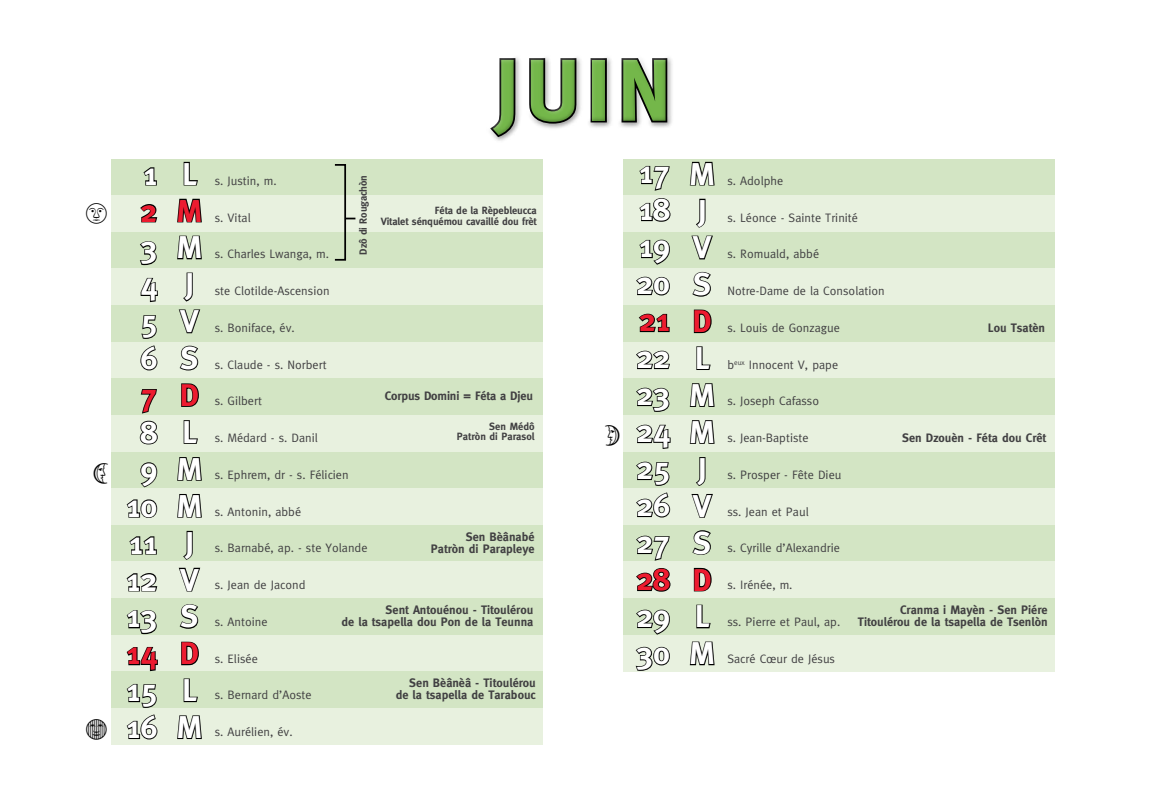
<style>
.page{position:relative;width:1166px;height:794px;background:#fff}
.page>*{position:absolute;margin:0;border:0;box-sizing:border-box;transform-origin:0 0}
.t1{font:700 87.5px "Meta";color:#74b74a}
.t2{font:700 31.5px/36.9px "Meta";color:#fff}
.t3{font:700 31.5px "Meta";color:#ed1b2f}
.t4{font:22.75px "Astrology Pi LT Std 2";color:#000}
.t5{font:12.25px "Meta";color:#414042}
.t6{font:700 12.25px/12.2px "Meta";color:#414042;text-align:right}
.t7{font:700 10.5px/10.5px "Meta";letter-spacing:-.01em;color:#414042;text-align:right}
</style>
<div class="page">
<div style="left:486px;top:53px;width:189px;height:91px;background:#000;opacity:.55"></div>
<div style="left:111px;top:159px;width:431px;height:36px;background:#d3e5c4"></div>
<div style="left:111px;top:195px;width:431px;height:37px;background:#e8f1df"></div>
<div style="left:111px;top:232px;width:431px;height:37px;background:#d3e5c4"></div>
<div style="left:111px;top:269px;width:431px;height:36px;background:#e8f1df"></div>
<div style="left:111px;top:305px;width:431px;height:37px;background:#d3e5c4"></div>
<div style="left:111px;top:342px;width:431px;height:36px;background:#e8f1df"></div>
<div style="left:111px;top:378px;width:431px;height:37px;background:#d3e5c4"></div>
<div style="left:111px;top:415px;width:431px;height:37px;background:#e8f1df"></div>
<div style="left:111px;top:452px;width:431px;height:36px;background:#d3e5c4"></div>
<div style="left:111px;top:488px;width:431px;height:37px;background:#e8f1df"></div>
<div style="left:111px;top:525px;width:431px;height:36px;background:#d3e5c4"></div>
<div style="left:111px;top:561px;width:431px;height:37px;background:#e8f1df"></div>
<div style="left:111px;top:598px;width:431px;height:37px;background:#d3e5c4"></div>
<div style="left:111px;top:635px;width:431px;height:36px;background:#e8f1df"></div>
<div style="left:111px;top:671px;width:431px;height:37px;background:#d3e5c4"></div>
<div style="left:111px;top:708px;width:431px;height:36px;background:#e8f1df"></div>
<div style="left:623px;top:159px;width:432px;height:36px;background:#d3e5c4"></div>
<div style="left:623px;top:195px;width:432px;height:37px;background:#e8f1df"></div>
<div style="left:623px;top:232px;width:432px;height:37px;background:#d3e5c4"></div>
<div style="left:623px;top:269px;width:432px;height:36px;background:#e8f1df"></div>
<div style="left:623px;top:305px;width:432px;height:37px;background:#d3e5c4"></div>
<div style="left:623px;top:342px;width:432px;height:36px;background:#e8f1df"></div>
<div style="left:623px;top:378px;width:432px;height:37px;background:#d3e5c4"></div>
<div style="left:623px;top:415px;width:432px;height:37px;background:#e8f1df"></div>
<div style="left:623px;top:452px;width:432px;height:36px;background:#d3e5c4"></div>
<div style="left:623px;top:488px;width:432px;height:37px;background:#e8f1df"></div>
<div style="left:623px;top:525px;width:432px;height:36px;background:#d3e5c4"></div>
<div style="left:623px;top:561px;width:432px;height:37px;background:#e8f1df"></div>
<div style="left:623px;top:598px;width:432px;height:37px;background:#d3e5c4"></div>
<div style="left:623px;top:635px;width:432px;height:36px;background:#e8f1df"></div>
<svg style="left:143px;top:167px;width:14px;height:19px"></svg>
<svg style="left:140px;top:204px;width:18px;height:19px"></svg>
<svg style="left:140px;top:241px;width:17px;height:25px"></svg>
<svg style="left:140px;top:277px;width:18px;height:26px"></svg>
<svg style="left:140px;top:315px;width:18px;height:56px"></svg>
<svg style="left:139px;top:389px;width:19px;height:56px"></svg>
<svg style="left:140px;top:462px;width:18px;height:26px"></svg>
<svg style="left:126px;top:499px;width:32px;height:19px"></svg>
<svg style="left:129px;top:536px;width:28px;height:19px"></svg>
<svg style="left:126px;top:573px;width:32px;height:19px"></svg>
<svg style="left:126px;top:610px;width:31px;height:25px"></svg>
<svg style="left:126px;top:646px;width:32px;height:26px"></svg>
<svg style="left:126px;top:683px;width:32px;height:57px"></svg>
<svg style="left:639px;top:165px;width:32px;height:57px"></svg>
<svg style="left:639px;top:239px;width:31px;height:26px"></svg>
<svg style="left:636px;top:276px;width:34px;height:20px"></svg>
<svg style="left:638px;top:313px;width:32px;height:20px"></svg>
<svg style="left:636px;top:350px;width:34px;height:20px"></svg>
<svg style="left:636px;top:387px;width:34px;height:25px"></svg>
<svg style="left:636px;top:424px;width:35px;height:25px"></svg>
<svg style="left:636px;top:461px;width:35px;height:57px"></svg>
<svg style="left:636px;top:535px;width:35px;height:57px"></svg>
<svg style="left:636px;top:609px;width:34px;height:26px"></svg>
<svg style="left:635px;top:646px;width:35px;height:25px"></svg>
<svg style="left:177px;top:161px;width:25px;height:99px"></svg>
<svg style="left:183px;top:272px;width:10px;height:30px"></svg>
<svg style="left:178px;top:309px;width:23px;height:25px"></svg>
<svg style="left:179px;top:345px;width:20px;height:26px"></svg>
<svg style="left:181px;top:383px;width:18px;height:24px"></svg>
<svg style="left:177px;top:420px;width:25px;height:98px"></svg>
<svg style="left:183px;top:530px;width:10px;height:30px"></svg>
<svg style="left:178px;top:567px;width:23px;height:25px"></svg>
<svg style="left:179px;top:604px;width:20px;height:25px"></svg>
<svg style="left:181px;top:641px;width:18px;height:25px"></svg>
<svg style="left:177px;top:678px;width:25px;height:62px"></svg>
<svg style="left:689px;top:161px;width:26px;height:25px"></svg>
<svg style="left:696px;top:198px;width:10px;height:30px"></svg>
<svg style="left:691px;top:235px;width:22px;height:25px"></svg>
<svg style="left:692px;top:271px;width:19px;height:26px"></svg>
<svg style="left:693px;top:309px;width:19px;height:25px"></svg>
<svg style="left:689px;top:346px;width:26px;height:98px"></svg>
<svg style="left:696px;top:457px;width:10px;height:29px"></svg>
<svg style="left:691px;top:493px;width:22px;height:25px"></svg>
<svg style="left:692px;top:530px;width:19px;height:25px"></svg>
<svg style="left:693px;top:567px;width:19px;height:25px"></svg>
<svg style="left:689px;top:604px;width:26px;height:62px"></svg>
<svg style="left:334px;top:164px;width:21px;height:97px"></svg>
<h3 class="t4" style="left:85px;top:203px;width:24px">•</h3>
<h3 class="t4" style="left:91px;top:463px;width:19px">•</h3>
<h3 class="t4" style="left:85px;top:719px;width:24px">•</h3>
<h2 class="t2" style="left:143px;top:155px;width:16px">1</h2>
<h2 class="t3" style="left:140px;top:192px;width:18px">2</h2>
<h2 class="t2" style="left:140px;top:229px;width:18px;text-align:justify">3<br>4<br>5<br>6</h2>
<h2 class="t3" style="left:140px;top:377px;width:18px">7</h2>
<h2 class="t2" style="left:126px;top:413px;width:33px;text-align:center">8<br>9<br>10<br>11<br>12<br>13</h2>
<h2 class="t3" style="left:126px;top:635px;width:32px">14</h2>
<h2 class="t2" style="left:126px;top:672px;width:32px">15<br>16</h2>
<h2 class="t2" style="left:182px;top:155px;width:14px">L</h2>
<h2 class="t3" style="left:177px;top:192px;width:27px">M</h2>
<h2 class="t2" style="left:177px;top:229px;width:27px">M<br>J<br>V<br>S</h2>
<h2 class="t3" style="left:180px;top:377px;width:18px">D</h2>
<h2 class="t2" style="left:177px;top:413px;width:27px">L<br>M<br>M<br>J<br>V<br>S</h2>
<h2 class="t3" style="left:180px;top:635px;width:18px">D</h2>
<h2 class="t2" style="left:177px;top:672px;width:27px">L<br>M</h2>
<h1 class="t1" style="left:494px;top:40px;width:179px">juin</h1>
<h2 class="t2" style="left:689px;top:155px;width:27px">M<br>J<br>V<br>S</h2>
<h2 class="t3" style="left:692px;top:303px;width:18px">D</h2>
<h2 class="t2" style="left:689px;top:340px;width:27px">L<br>M<br>M<br>J<br>V<br>S</h2>
<h2 class="t3" style="left:692px;top:561px;width:18px">D</h2>
<h2 class="t2" style="left:689px;top:598px;width:27px">L<br>M</h2>
<h2 class="t2" style="left:636px;top:154px;width:35px;text-align:justify">17<br>18<br>19<br>20</h2>
<h2 class="t3" style="left:639px;top:302px;width:33px">21</h2>
<h2 class="t2" style="left:636px;top:339px;width:35px;text-align:justify">22<br>23<br>24<br>25<br>26<br>27</h2>
<h2 class="t3" style="left:636px;top:561px;width:35px">28</h2>
<h2 class="t2" style="left:636px;top:597px;width:35px">29<br>30</h2>
<p class="t7" style="left:358px;top:255px;width:81px;rotate:-90deg">Dzô di Rougachòn</p>
<p class="t5" style="left:727px;top:173px;width:57px">s. Adolphe</p>
<p class="t5" style="left:727px;top:210px;width:132px">s. Léonce - Sainte Trinité</p>
<p class="t5" style="left:727px;top:247px;width:93px">s. Romuald, abbé</p>
<p class="t5" style="left:727px;top:284px;width:159px">Notre-Dame de la Consolation</p>
<p class="t5" style="left:727px;top:320px;width:114px">s. Louis de Gonzague</p>
<p class="t5" style="left:727px;top:357px;width:112px">b<sup>eux</sup> Innocent V, pape</p>
<p class="t5" style="left:727px;top:394px;width:93px">s. Joseph Cafasso</p>
<p class="t5" style="left:727px;top:431px;width:83px">s. Jean-Baptiste</p>
<p class="t5" style="left:727px;top:467px;width:115px">s. Prosper - Fête Dieu</p>
<p class="t5" style="left:727px;top:504px;width:83px">ss. Jean et Paul</p>
<p class="t5" style="left:727px;top:541px;width:114px">s. Cyrille d’Alexandrie</p>
<p class="t5" style="left:727px;top:578px;width:67px">s. Irénée, m.</p>
<p class="t5" style="left:727px;top:614px;width:114px">ss. Pierre et Paul, ap.</p>
<p class="t5" style="left:727px;top:651px;width:109px">Sacré Cœur de Jésus</p>
<p class="t5" style="left:215px;top:173px;width:63px">s. Justin, m.</p>
<p class="t5" style="left:215px;top:210px;width:37px">s. Vital</p>
<p class="t5" style="left:215px;top:247px;width:116px">s. Charles Lwanga, m.</p>
<p class="t5" style="left:215px;top:284px;width:116px">ste Clotilde-Ascension</p>
<p class="t5" style="left:215px;top:320px;width:82px">s. Boniface, év.</p>
<p class="t5" style="left:215px;top:357px;width:113px">s. Claude - s. Norbert</p>
<p class="t5" style="left:215px;top:394px;width:49px">s. Gilbert</p>
<p class="t5" style="left:215px;top:431px;width:105px">s. Médard - s. Danil</p>
<p class="t5" style="left:215px;top:467px;width:135px">s. Ephrem, dr - s. Félicien</p>
<p class="t5" style="left:215px;top:504px;width:88px">s. Antonin, abbé</p>
<p class="t5" style="left:215px;top:541px;width:154px">s. Barnabé, ap. - ste Yolande</p>
<p class="t5" style="left:215px;top:578px;width:92px">s. Jean de Jacond</p>
<p class="t5" style="left:215px;top:614px;width:54px">s. Antoine</p>
<p class="t5" style="left:215px;top:651px;width:44px">s. Elisée</p>
<p class="t5" style="left:215px;top:688px;width:98px">s. Bernard d’Aoste</p>
<p class="t5" style="left:215px;top:725px;width:79px">s. Aurélien, év.</p>
<p class="t7" style="left:381px;top:205px;width:158px">Féta de la Rèpebleucca<br>Vitalet sénquémou cavaillé dou frèt</p>
<p class="t6" style="left:988px;top:322px;width:59px">Lou Tsatèn</p>
<p class="t6" style="left:385px;top:389px;width:150px">Corpus Domini = Féta a Djeu</p>
<p class="t7" style="left:457px;top:421px;width:79px">Sen Médô<br>Patròn di Parasol</p>
<p class="t6" style="left:902px;top:431px;width:146px">Sen Dzouèn - Féta dou Crêt</p>
<p class="t6" style="left:431px;top:530px;width:105px">Sen Bèânabé<br>Patròn di Parapleye</p>
<p class="t6" style="left:858px;top:603px;width:191px">Cranma i Mayèn - Sen Piére<br>Titoulérou de la tsapella de Tsenlòn</p>
<p class="t6" style="left:341px;top:603px;width:193px">Sent Antouénou - Titoulérou<br>de la tsapella dou Pon de la Teunna</p>
<p class="t6" style="left:396px;top:677px;width:142px">Sen Bèânèâ - Titoulérou de la tsapella de Tarabouc</p>
</div>
